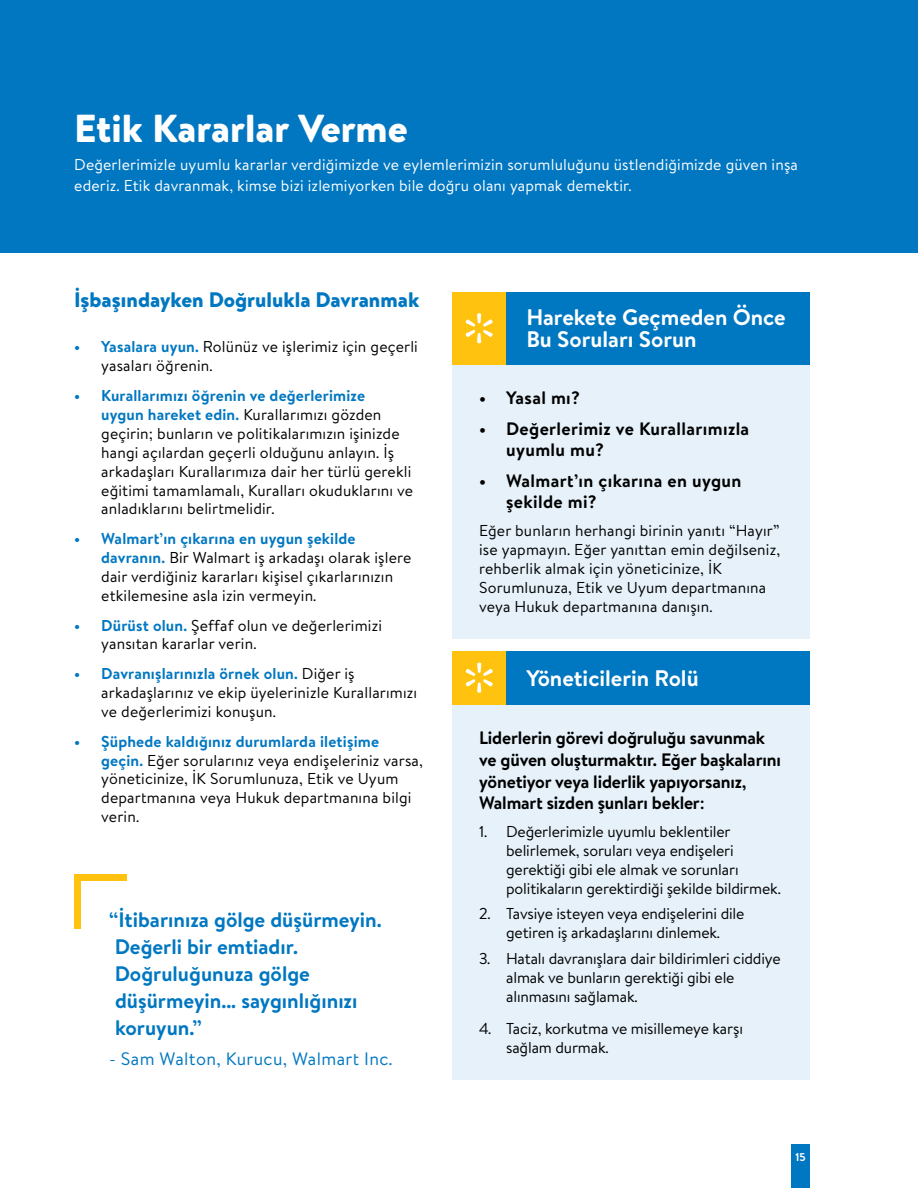
<style>
.page{position:relative;width:918px;height:1188px;background:#fff}
.page>*{position:absolute;margin:0;border:0;box-sizing:border-box;transform-origin:0 0}
.t1{font:900 39px "Bogle";color:#fff}
.t2{font:700 22.5px/22.5px "Bogle";color:#fff}
.t3{font:700 21px/27px "Bogle";color:#0077c1}
.t4{font:900 21px "Bogle";color:#0077c1}
.t5{font:700 18px/21.6px "Bogle";letter-spacing:-.01em;color:#000}
.t6{font:700 18px/21.6px "Bogle";letter-spacing:.02em;color:#000}
.t7{font:18px "Bogle";letter-spacing:.02em;color:#0077c1}
.t8{font:15.75px/18.9px "Bogle";letter-spacing:.01em;color:#000}
.t9{font:15.75px/18.9px "Bogle";letter-spacing:-.01em;color:#000}
.t10{font:15.75px/21px "Bogle";letter-spacing:.01em;color:#fff}
.t11{font:700 11.25px "Bogle";color:#fff}
.s1{font-weight:700;color:#0077c1}
</style>
<div class="page">
<div style="left:0;top:0;width:918px;height:253px;background:#0077c0"></div>
<div style="left:452px;top:705px;width:358px;height:375px;background:#e6f1f9"></div>
<div style="left:452px;top:651px;width:54px;height:54px;background:#ffc20e"></div>
<svg style="left:466px;top:663px;width:27px;height:30px"></svg>
<div style="left:506px;top:651px;width:304px;height:54px;background:#0077c1"></div>
<div style="left:452px;top:364px;width:358px;height:275px;background:#e6f1f9"></div>
<div style="left:452px;top:292px;width:54px;height:72px;background:#ffc20e"></div>
<svg style="left:466px;top:313px;width:27px;height:30px"></svg>
<div style="left:506px;top:292px;width:304px;height:72px;background:#0077c1"></div>
<div style="left:74px;top:875px;width:52px;height:6px;background:#ffc20e"></div>
<div style="left:74px;top:875px;width:7px;height:54px;background:#ffc20e"></div>
<div style="left:791px;top:1145px;width:19px;height:43px;background:#0077c1"></div>
<h1 class="t1" style="left:74px;top:101px;width:335px">Etik Kararlar Verme</h1>
<p class="t10" style="left:74px;top:153px;width:725px">Değerlerimizle uyumlu kararlar verdiğimizde ve eylemlerimizin sorumluluğunu üstlendiğimizde güven inşa ederiz. Etik davranmak, kimse bizi izlemiyorken bile doğru olanı yapmak demektir.</p>
<h3 class="t4" style="left:74px;top:284px;width:347px">İşbaşındayken Doğrulukla Davranmak</h3>
<p class="t8" style="left:101px;top:337px;width:318px;text-indent:-27px"><span class="s1">• Yasalara uyun.</span> Rolünüz ve işlerimiz için geçerli yasaları öğrenin.</p>
<p class="t8" style="left:101px;top:386px;width:313px;text-indent:-27px"><span class="s1">• Kurallarımızı öğrenin ve değerlerimize<br>uygun hareket edin.</span> Kurallarımızı gözden geçirin; bunların ve politikalarımızın işinizde hangi açılardan geçerli olduğunu anlayın. İş arkadaşları Kurallarımıza dair her türlü gerekli eğitimi tamamlamalı, Kuralları okuduklarını ve anladıklarını belirtmelidir.</p>
<p class="t8" style="left:101px;top:529px;width:312px;text-indent:-27px"><span class="s1">• Walmart’ın çıkarına en uygun şekilde davranın.</span> Bir Walmart iş arkadaşı olarak işlere dair verdiğiniz kararları kişisel çıkarlarınızın etkilemesine asla izin vermeyin.</p>
<p class="t8" style="left:101px;top:615px;width:282px;text-indent:-27px"><span class="s1">• Dürüst olun.</span> Şeffaf olun ve değerlerimizi yansıtan kararlar verin.</p>
<p class="t8" style="left:101px;top:664px;width:317px;text-indent:-27px"><span class="s1">• Davranışlarınızla örnek olun.</span> Diğer iş arkadaşlarınız ve ekip üyelerinizle Kurallarımızı ve değerlerimizi konuşun.</p>
<p class="t8" style="left:101px;top:731px;width:323px;text-indent:-27px"><span class="s1">• Şüphede kaldığınız durumlarda iletişime geçin.</span> Eğer sorularınız veya endişeleriniz varsa, yöneticinize, İK Sorumlunuza, Etik ve Uyum departmanına veya Hukuk departmanına bilgi verin.</p>
<h3 class="t3" style="left:109px;top:906px;width:274px">“İtibarınıza gölge düşürmeyin.<br>Değerli bir emtiadır.<br>Doğruluğunuza gölge düşürmeyin... saygınlığınızı koruyun.”</h3>
<p class="t7" style="left:109px;top:1046px;width:285px">- Sam Walton, Kurucu, Walmart Inc.</p>
<h2 class="t2" style="left:526px;top:305px;width:261px">Harekete Geçmeden Önce<br>Bu Soruları Sorun</h2>
<p class="t5" style="left:479px;top:386px;width:103px">• Yasal mı?</p>
<p class="t6" style="left:506px;top:417px;width:245px;text-indent:-27px">• Değerlerimiz ve Kurallarımızla uyumlu mu?</p>
<p class="t6" style="left:506px;top:469px;width:237px;text-indent:-27px">• Walmart’ın çıkarına en uygun şekilde mi?</p>
<p class="t8" style="left:479px;top:521px;width:303px">Eğer bunların herhangi birinin yanıtı “Hayır” ise yapmayın. Eğer yanıttan emin değilseniz, rehberlik almak için yöneticinize, İK Sorumlunuza, Etik ve Uyum departmanına veya Hukuk departmanına danışın.</p>
<h2 class="t2" style="left:526px;top:666px;width:174px">Yöneticilerin Rolü</h2>
<p class="t5" style="left:479px;top:727px;width:303px">Liderlerin görevi doğruluğu savunmak ve güven oluşturmaktır. Eğer başkalarını yönetiyor veya liderlik yapıyorsanız, Walmart sizden şunları bekler:</p>
<p class="t9" style="left:506px;top:822px;width:276px;text-indent:-27px">1. Değerlerimizle uyumlu beklentiler belirlemek, soruları veya endişeleri gerektiği gibi ele almak ve sorunları politikaların gerektirdiği şekilde bildirmek.</p>
<p class="t9" style="left:479px;top:904px;width:267px;text-align:center">2. Tavsiye isteyen veya endişelerini dile getiren iş arkadaşlarını dinlemek.</p>
<p class="t9" style="left:506px;top:948px;width:276px;text-indent:-27px">3. Hatalı davranışlara dair bildirimleri ciddiye almak ve bunların gerektiği gibi ele alınmasını sağlamak.</p>
<p class="t9" style="left:506px;top:1019px;width:238px;text-indent:-27px">4. Taciz, korkutma ve misillemeye karşı sağlam durmak.</p>
<p class="t11" style="left:796px;top:1149px;width:12px">15</p>
</div>
